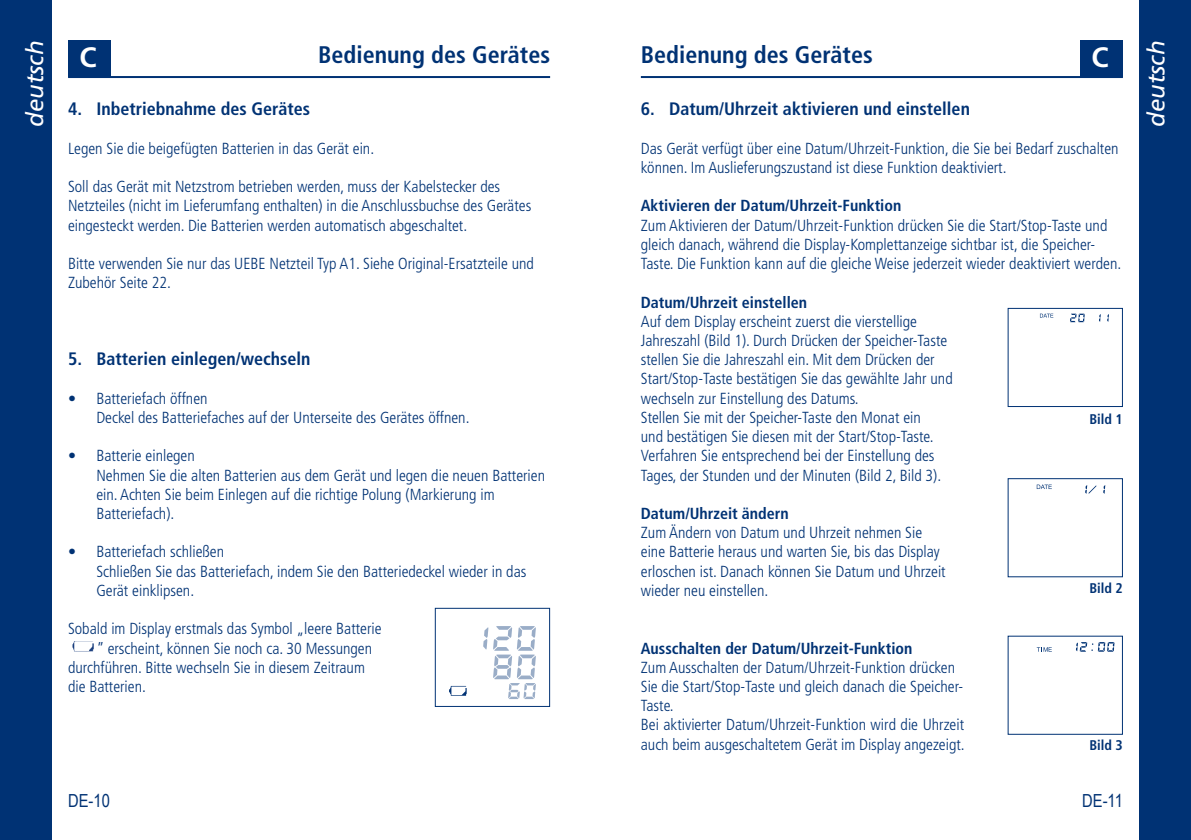
<style>
.page{position:relative;width:1191px;height:840px;background:#fff}
.page>*{position:absolute;margin:0;border:0;box-sizing:border-box;transform-origin:0 0}
.t1{font:700 28px "Frutiger LT Std";color:#fff}
.t2{font:700 condensed 24px "Frutiger LT Std";color:#003274}
.t3{font:italic 24px "Frutiger LT Std";color:#fff}
.t4{font:700 condensed 18px "Frutiger LT Std";color:#003274}
.t5{font:18px "Arial Narrow";color:#003274}
.t6{font:300 condensed 16px/19.2px "Frutiger LT Std";color:#003274}
.t7{font:700 condensed 16px "Frutiger LT Std";color:#003274}
.t8{font:700 condensed 14px "Frutiger LT Std";color:#003274}
</style>
<div class="page">
<hr style="left:68px;top:76px;width:482px;height:2px;background:#003274">
<hr style="left:641px;top:76px;width:482px;height:2px;background:#003274">
<div style="left:0;top:0;width:51px;height:839px;background:#003274"></div>
<div style="left:68px;top:40px;width:43px;height:37px;background:#003274"></div>
<div style="left:1140px;top:0;width:51px;height:839px;background:#003274"></div>
<div style="left:1080px;top:40px;width:43px;height:37px;background:#003274"></div>
<img style="left:72px;top:641px;width:22px;height:11px">
<svg style="left:449px;top:685px;width:18px;height:10px"></svg>
<svg style="left:483px;top:626px;width:53px;height:72px"></svg>
<div style="left:435px;top:607px;width:115px;height:99px;border:1px solid #003274"></div>
<svg style="left:1040px;top:313px;width:13px;height:4px"></svg>
<svg style="left:1070px;top:313px;width:14px;height:9px"></svg>
<svg style="left:1107px;top:314px;width:2px;height:7px"></svg>
<div style="left:1007px;top:308px;width:116px;height:99px;border:1px solid #003274"></div>
<svg style="left:1036px;top:484px;width:15px;height:4px"></svg>
<svg style="left:1103px;top:485px;width:2px;height:8px"></svg>
<svg style="left:1085px;top:485px;width:11px;height:8px"></svg>
<div style="left:1007px;top:478px;width:116px;height:99px;border:1px solid #003274"></div>
<svg style="left:1036px;top:647px;width:15px;height:4px"></svg>
<svg style="left:1076px;top:642px;width:38px;height:9px"></svg>
<h2 class="t3" style="left:21px;top:127px;width:88px;rotate:-90deg">deutsch</h2>
<h1 class="t1" style="left:79px;top:41px;width:19px">C</h1>
<h2 class="t2" style="left:318px;top:41px;width:233px">Bedienung des Gerätes</h2>
<h2 class="t2" style="left:641px;top:41px;width:233px">Bedienung des Gerätes</h2>
<h1 class="t1" style="left:1091px;top:41px;width:19px">C</h1>
<p class="t4" style="left:68px;top:98px;width:243px">4. Inbetriebnahme des Gerätes</p>
<p class="t4" style="left:641px;top:98px;width:331px">6. Datum/Uhrzeit aktivieren und einstellen</p>
<p class="t6" style="left:641px;top:139px;width:479px">Das Gerät verfügt über eine Datum/Uhrzeit-Funktion, die Sie bei Bedarf zuschalten können. Im Auslieferungszustand ist diese Funktion deaktiviert.</p>
<p class="t7" style="left:641px;top:196px;width:262px">Aktivieren der Datum/Uhrzeit-Funktion</p>
<p class="t6" style="left:641px;top:215px;width:482px">Zum Aktivieren der Datum/Uhrzeit-Funktion drücken Sie die Start/Stop-Taste und gleich danach, während die Display-Komplettanzeige sichtbar ist, die Speicher-<br>Taste. Die Funktion kann auf die gleiche Weise jederzeit wieder deaktiviert werden.</p>
<p class="t7" style="left:641px;top:292px;width:168px">Datum/Uhrzeit einstellen</p>
<p class="t6" style="left:641px;top:311px;width:313px">Auf dem Display erscheint zuerst die vierstellige Jahreszahl (Bild 1). Durch Drücken der Speicher-Taste stellen Sie die Jahreszahl ein. Mit dem Drücken der Start/Stop-Taste bestätigen Sie das gewählte Jahr und wechseln zur Einstellung des Datums.<br>Stellen Sie mit der Speicher-Taste den Monat ein<br>und bestätigen Sie diesen mit der Start/Stop-Taste.<br>Verfahren Sie entsprechend bei der Einstellung des Tages, der Stunden und der Minuten (Bild 2, Bild 3).</p>
<p class="t7" style="left:641px;top:503px;width:149px">Datum/Uhrzeit ändern</p>
<p class="t6" style="left:641px;top:523px;width:306px">Zum Ändern von Datum und Uhrzeit nehmen Sie eine Batterie heraus und warten Sie, bis das Display erloschen ist. Danach können Sie Datum und Uhrzeit wieder neu einstellen.</p>
<p class="t6" style="left:68px;top:139px;width:308px">Legen Sie die beigefügten Batterien in das Gerät ein.</p>
<p class="t6" style="left:68px;top:177px;width:465px">Soll das Gerät mit Netzstrom betrieben werden, muss der Kabelstecker des<br>Netzteiles (nicht im Lieferumfang enthalten) in die Anschlussbuchse des Gerätes eingesteckt werden. Die Batterien werden automatisch abgeschaltet.</p>
<p class="t6" style="left:68px;top:254px;width:467px">Bitte verwenden Sie nur das UEBE Netzteil Typ A1. Siehe Original-Ersatzteile und<br>Zubehör Seite 22.</p>
<p class="t4" style="left:68px;top:348px;width:244px">5. Batterien einlegen/wechseln</p>
<p class="t6" style="left:68px;top:388px;width:141px">• Batteriefach öffnen</p>
<p class="t6" style="left:96px;top:407px;width:374px">Deckel des Batteriefaches auf der Unterseite des Gerätes öffnen.</p>
<p class="t8" style="left:1089px;top:410px;width:35px">Bild 1</p>
<p class="t6" style="left:68px;top:446px;width:128px">• Batterie einlegen</p>
<p class="t6" style="left:96px;top:465px;width:450px">Nehmen Sie die alten Batterien aus dem Gerät und legen die neuen Batterien ein. Achten Sie beim Einlegen auf die richtige Polung (Markierung im<br>Batteriefach).</p>
<p class="t6" style="left:68px;top:542px;width:158px">• Batteriefach schließen</p>
<p class="t6" style="left:96px;top:561px;width:431px">Schließen Sie das Batteriefach, indem Sie den Batteriedeckel wieder in das<br>Gerät einklipsen.</p>
<p class="t8" style="left:1089px;top:579px;width:35px">Bild 2</p>
<p class="t6" style="left:68px;top:619px;width:315px">Sobald im Display erstmals das Symbol „leere Batterie</p>
<p class="t6" style="left:97px;top:638px;width:277px">” erscheint, können Sie noch ca. 30 Messungen</p>
<p class="t6" style="left:68px;top:657px;width:298px">durchführen. Bitte wechseln Sie in diesem Zeitraum</p>
<p class="t6" style="left:68px;top:676px;width:79px">die Batterien.</p>
<p class="t7" style="left:641px;top:638px;width:273px">Ausschalten der Datum/Uhrzeit-Funktion</p>
<p class="t6" style="left:641px;top:657px;width:325px">Zum Ausschalten der Datum/Uhrzeit-Funktion drücken Sie die Start/Stop-Taste und gleich danach die Speicher-Taste.<br>Bei aktivierter Datum/Uhrzeit-Funktion wird die Uhrzeit auch beim ausgeschaltetem Gerät im Display angezeigt.</p>
<p class="t8" style="left:1089px;top:736px;width:35px">Bild 3</p>
<p class="t5" style="left:68px;top:787px;width:43px">DE-10</p>
<p class="t5" style="left:1082px;top:787px;width:42px">DE-11</p>
<h2 class="t3" style="left:1142px;top:127px;width:88px;rotate:-90deg">deutsch</h2>
</div>
